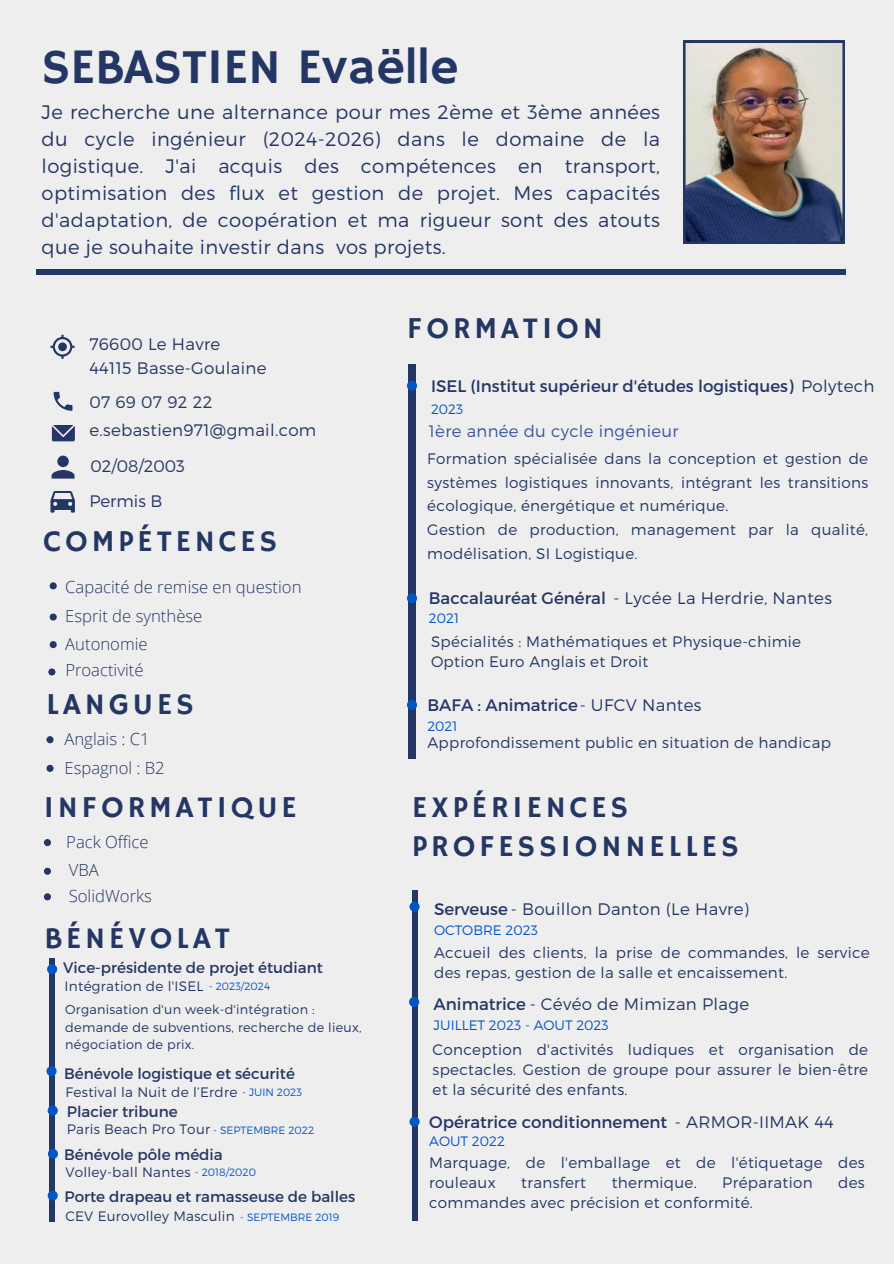
<style>
.page{position:relative;width:894px;height:1264px;background:#fff}
.page>*{position:absolute;margin:0;border:0;box-sizing:border-box;transform-origin:0 0}
.t1{font:49.5px "Hammersmith One";color:#243664}
.t2{font:30.3px/38.2px "Hammersmith One";letter-spacing:.13em;color:#243664}
.t3{font:300 19.5px/27px "Montserrat";letter-spacing:.02em;color:#243664;text-align:justify}
.t4{font:300 16.65px/24px "Montserrat";letter-spacing:.02em;color:#243664}
.t5{font:300 16.65px "Open Sans";color:#243664}
.t6{font:16.65px "Montserrat";color:#243664}
.t7{font:300 16.5px "Montserrat";letter-spacing:.02em;color:#3a559c}
.t8{font:300 15.15px/20.2px "Montserrat";letter-spacing:.02em;color:#243664}
.t9{font:15.15px "Montserrat";color:#243664}
.t10{font:300 13.65px "Montserrat";letter-spacing:.02em;color:#243664}
.t11{font:300 13.65px "Montserrat";color:#0356c6}
.t12{font:300 12.75px/17.1px "Montserrat";letter-spacing:.02em;color:#243664}
.t13{font:300 10.65px "Montserrat";color:#0356c6}
.s1{font-weight:300}
.s2{font-weight:400}
</style>
<div class="page">
<div style="left:0;top:0;width:893px;height:1263px;background:#efeeef"></div>
<hr style="left:36px;top:270px;width:809px;height:4px;background:#243664">
<svg style="left:54px;top:392px;width:18px;height:19px"></svg>
<svg style="left:52px;top:425px;width:22px;height:16px"></svg>
<svg style="left:50px;top:335px;width:25px;height:24px"></svg>
<div style="left:412px;top:890px;width:5px;height:329px;background:#243664"></div>
<div style="left:409px;top:364px;width:6px;height:394px;background:#243664"></div>
<div style="left:50px;top:582px;width:7px;height:7px;background:#243664;border-radius:50%"></div>
<div style="left:50px;top:613px;width:7px;height:7px;background:#243664;border-radius:50%"></div>
<div style="left:50px;top:641px;width:7px;height:7px;background:#243664;border-radius:50%"></div>
<div style="left:407px;top:380px;width:10px;height:11px;background:#0356c6;border-radius:50%"></div>
<svg style="left:52px;top:455px;width:22px;height:23px"></svg>
<svg style="left:50px;top:491px;width:25px;height:21px"></svg>
<img style="left:683px;top:41px;width:161px;height:202px">
<svg style="left:46px;top:764px;width:8px;height:8px"></svg>
<div style="left:46px;top:736px;width:8px;height:7px;background:#243664;border-radius:50%"></div>
<div style="left:407px;top:593px;width:10px;height:10px;background:#0356c6;border-radius:50%"></div>
<div style="left:407px;top:700px;width:10px;height:10px;background:#0356c6;border-radius:50%"></div>
<div style="left:44px;top:867px;width:7px;height:7px;background:#243664;border-radius:50%"></div>
<div style="left:44px;top:839px;width:7px;height:7px;background:#243664;border-radius:50%"></div>
<div style="left:44px;top:893px;width:7px;height:7px;background:#243664;border-radius:50%"></div>
<div style="left:409px;top:996px;width:10px;height:11px;background:#0356c6;border-radius:50%"></div>
<div style="left:49px;top:958px;width:6px;height:263px;background:#243664"></div>
<div style="left:48px;top:1190px;width:10px;height:10px;background:#0356c6;border-radius:50%"></div>
<div style="left:46px;top:1066px;width:11px;height:10px;background:#0356c6;border-radius:50%"></div>
<div style="left:48px;top:1105px;width:10px;height:10px;background:#0356c6;border-radius:50%"></div>
<div style="left:48px;top:1148px;width:10px;height:10px;background:#0356c6;border-radius:50%"></div>
<div style="left:409px;top:901px;width:10px;height:10px;background:#0356c6;border-radius:50%"></div>
<div style="left:409px;top:1116px;width:10px;height:10px;background:#0356c6;border-radius:50%"></div>
<div style="left:47px;top:964px;width:10px;height:10px;background:#0356c6;border-radius:50%"></div>
<div style="left:48px;top:668px;width:7px;height:7px;background:#243664;border-radius:50%"></div>
<p class="t1" style="left:42px;top:38px;width:418px">SEBASTIEN Evaëlle</p>
<p class="t3" style="left:42px;top:98px;width:619px">Je recherche une alternance pour mes 2ème et 3ème années du cycle ingénieur (2024-2026) dans le domaine de la logistique. J'ai acquis des compétences en transport, optimisation des flux et gestion de projet. Mes capacités d'adaptation, de coopération et ma rigueur sont des atouts que je souhaite investir dans vos projets.</p>
<p class="t4" style="left:89px;top:331px;width:179px">76600 Le Havre<br>44115 Basse-Goulaine</p>
<h3 class="t4" style="left:89px;top:389px;width:124px">07 69 07 92 22</h3>
<p class="t4" style="left:89px;top:417px;width:228px">e.sebastien971@gmail.com</p>
<h5 class="t4" style="left:90px;top:453px;width:96px">02/08/2003</h5>
<p class="t4" style="left:89px;top:488px;width:74px">Permis B</p>
<h5 class="t2" style="left:44px;top:523px;width:235px">COMPÉTENCES</h5>
<h5 class="t5" style="left:65px;top:575px;width:238px">Capacité de remise en question</h5>
<h5 class="t5" style="left:65px;top:604px;width:138px">Esprit de synthèse</h5>
<p class="t5" style="left:65px;top:632px;width:84px">Autonomie</p>
<h5 class="t5" style="left:65px;top:658px;width:80px">Proactivité</h5>
<h5 class="t2" style="left:46px;top:686px;width:149px">LANGUES</h5>
<p class="t5" style="left:64px;top:727px;width:87px">Anglais : C1</p>
<h5 class="t5" style="left:64px;top:756px;width:102px">Espagnol : B2</h5>
<h2 class="t2" style="left:44px;top:789px;width:254px">INFORMATIQUE</h2>
<p class="t5" style="left:66px;top:830px;width:84px">Pack Office</p>
<h5 class="t5" style="left:69px;top:857px;width:32px">VBA</h5>
<p class="t5" style="left:69px;top:884px;width:85px">SolidWorks</p>
<p class="t2" style="left:44px;top:921px;width:187px">BÉNÉVOLAT</p>
<p class="t9" style="left:63px;top:958px;width:261px">Vice-présidente de projet étudiant</p>
<h6 class="t10" style="left:65px;top:977px;width:140px">Intégration de l'ISEL</h6>
<h5 class="t13" style="left:209px;top:979px;width:63px">- 2023/2024</h5>
<p class="t12" style="left:65px;top:1000px;width:298px">Organisation d'un week-d'intégration : demande de subventions, recherche de lieux, négociation de prix.</p>
<p class="t9" style="left:64px;top:1063px;width:232px">Bénévole logistique et sécurité</p>
<h5 class="t10" style="left:66px;top:1083px;width:173px">Festival la Nuit de l’Erdre</h5>
<p class="t13" style="left:242px;top:1085px;width:61px">- JUIN 2023</p>
<p class="t9" style="left:67px;top:1101px;width:112px">Placier tribune</p>
<p class="t10" style="left:67px;top:1120px;width:145px">Paris Beach Pro Tour</p>
<h5 class="t13" style="left:213px;top:1122px;width:102px">- SEPTEMBRE 2022</h5>
<p class="t9" style="left:64px;top:1144px;width:160px">Bénévole pôle média</p>
<p class="t10" style="left:65px;top:1163px;width:127px">Volley-ball Nantes</p>
<p class="t13" style="left:195px;top:1165px;width:62px">- 2018/2020</p>
<h5 class="t9" style="left:64px;top:1186px;width:292px">Porte drapeau et ramasseuse de balles</h5>
<p class="t10" style="left:65px;top:1206px;width:171px">CEV Eurovolley Masculin</p>
<p class="t13" style="left:240px;top:1210px;width:100px">- SEPTEMBRE 2019</p>
<p class="t2" style="left:407px;top:310px;width:197px">FORMATION</p>
<h2 class="t6" style="left:431px;top:375px;width:445px">ISEL (Institut supérieur d'études logistiques) <span class="s1">Polytech</span></h2>
<h5 class="t11" style="left:431px;top:400px;width:34px">2023</h5>
<h4 class="t7" style="left:428px;top:421px;width:251px">1ère année du cycle ingénieur</h4>
<h2 class="t8" style="left:427px;top:446px;width:442px;line-height:23.7px">Formation spécialisée dans la conception et gestion de systèmes logistiques innovants, intégrant les transitions écologique, énergétique et numérique.<br>Gestion de production, management par la qualité, modélisation, SI Logistique.</h2>
<h5 class="t4" style="left:428px;top:585px;width:404px"><span class="s2">Baccalauréat Général</span> - Lycée La Herdrie, Nantes</h5>
<h5 class="t11" style="left:428px;top:609px;width:32px">2021</h5>
<h2 class="t8" style="left:431px;top:630px;width:371px">Spécialités : Mathématiques et Physique-chimie<br>Option Euro Anglais et Droit</h2>
<h5 class="t6" style="left:427px;top:694px;width:275px">BAFA : Animatrice<span class="s1">- UFCV Nantes</span></h5>
<h2 class="t11" style="left:427px;top:717px;width:32px">2021</h2>
<h5 class="t8" style="left:427px;top:732px;width:405px">Approfondissement public en situation de handicap</h5>
<p class="t2" style="left:412px;top:789px;width:328px">EXPÉRIENCES<br>PROFESSIONNELLES</p>
<h5 class="t4" style="left:434px;top:896px;width:316px"><span class="s2">Serveuse</span> - Bouillon Danton (Le Havre)</h5>
<p class="t11" style="left:434px;top:921px;width:105px">OCTOBRE 2023</p>
<h6 class="t8" style="left:434px;top:941px;width:437px">Accueil des clients, la prise de commandes, le service des repas, gestion de la salle et encaissement.</h6>
<p class="t4" style="left:433px;top:991px;width:317px"><span class="s2">Animatrice</span> - Cévéo de Mimizan Plage</p>
<h5 class="t11" style="left:433px;top:1016px;width:176px">JUILLET 2023 - AOUT 2023</h5>
<p class="t8" style="left:432px;top:1038px;width:437px;text-align:justify">Conception d'activités ludiques et organisation de spectacles. Gestion de groupe pour assurer le bien-être et la sécurité des enfants.</p>
<h5 class="t6" style="left:429px;top:1110px;width:239px">Opératrice conditionnement</h5>
<h5 class="t4" style="left:674px;top:1108px;width:160px">- ARMOR-IIMAK 44</h5>
<h5 class="t11" style="left:429px;top:1132px;width:77px">AOUT 2022</h5>
<h5 class="t8" style="left:429px;top:1151px;width:437px">Marquage, de l'emballage et de l'étiquetage des rouleaux</h5>
<h5 class="t8" style="left:521px;top:1171px;width:66px">transfert</h5>
<h5 class="t8" style="left:611px;top:1171px;width:87px">thermique.</h5>
<h5 class="t8" style="left:722px;top:1171px;width:92px">Préparation</h5>
<h5 class="t8" style="left:837px;top:1171px;width:28px">des</h5>
<h5 class="t8" style="left:429px;top:1191px;width:325px">commandes avec précision et conformité.</h5>
</div>
